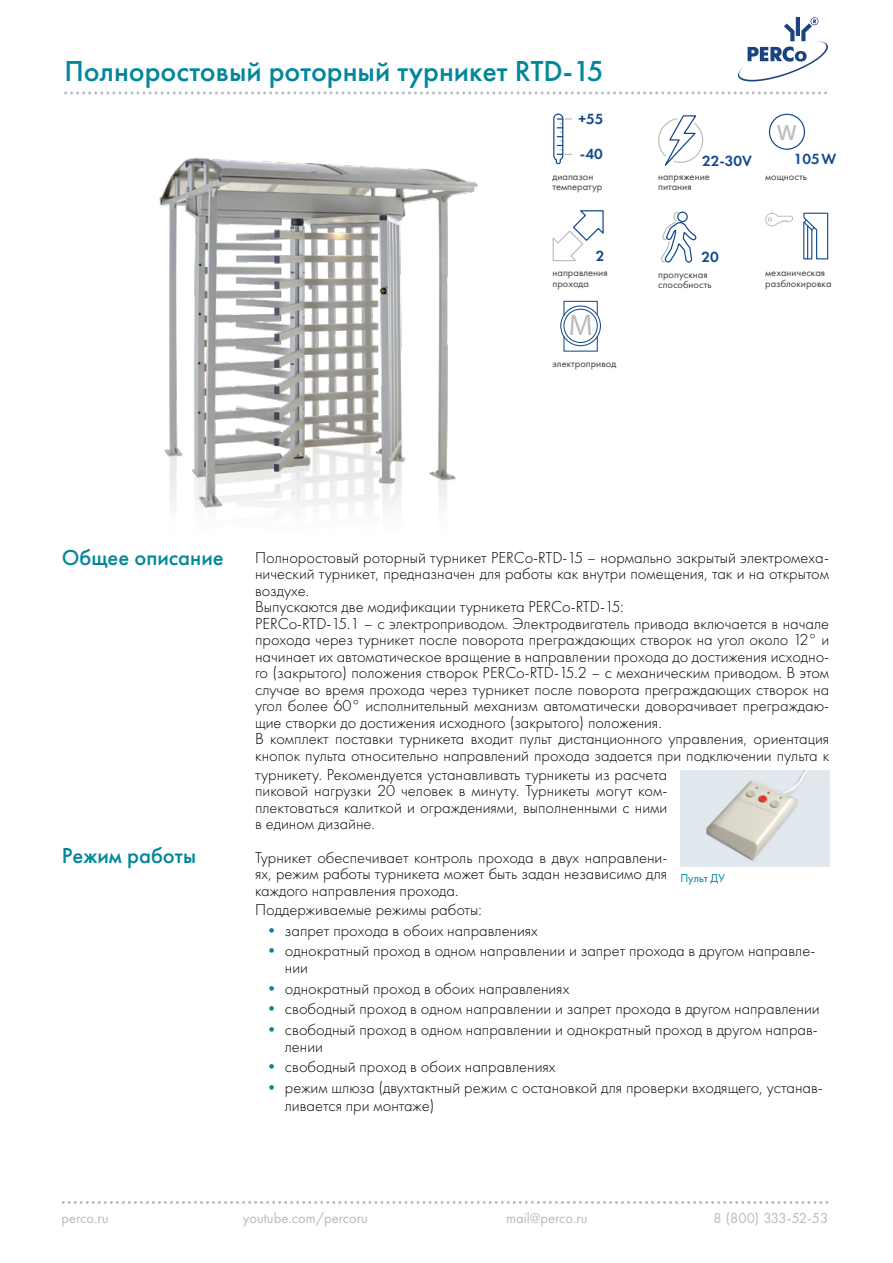
<style>
.page{position:relative;width:893px;height:1263px;background:#fff}
.page>*{position:absolute;margin:0;border:0;box-sizing:border-box;transform-origin:0 0}
.t1{font:500 30px "Futura New";color:#00879b}
.t2{font:500 22.5px "Futura New";color:#00879b}
.t3{font:600 20.7px "Open Sans";color:#bdbec0}
.t4{font:300 16.5px/16.5px "Futura New";color:#000}
.t5{font:15.3px "Futura New Demi";color:#154a8a}
.t6{font:15.3px "Futura New Demi";color:#164d8f}
.t7{font:15px "Futura New";color:#b4bbbf}
.t8{font:15px "Futura New";letter-spacing:-.025em;color:#b4bbbf}
.t9{font:12px "Futura New";letter-spacing:-.01em;color:#00879b}
.t10{font:10.5px/10.5px "Futura New";color:#414042}
.s1{font-weight:400;color:#00879b}
</style>
<div class="page">
<svg style="left:66px;top:91px;width:754px;height:3px"></svg>
<svg style="left:63px;top:1201px;width:758px;height:3px"></svg>
<svg style="left:738px;top:18px;width:90px;height:64px"></svg>
<img style="left:159px;top:157px;width:319px;height:357px">
<img style="left:680px;top:771px;width:149px;height:95px">
<svg style="left:553px;top:113px;width:19px;height:51px"></svg>
<svg style="left:658px;top:115px;width:46px;height:51px"></svg>
<svg style="left:661px;top:212px;width:36px;height:51px"></svg>
<svg style="left:803px;top:213px;width:25px;height:46px"></svg>
<hr style="left:807px;top:226px;width:1px;height:33px;background:#154a8a">
<svg style="left:765px;top:213px;width:28px;height:14px"></svg>
<svg style="left:552px;top:210px;width:52px;height:51px"></svg>
<div style="left:563px;top:301px;width:35px;height:15px;border:1px solid #154a8a"></div>
<div style="left:560px;top:305px;width:41px;height:41px;border:1px solid #154a8a;border-radius:50%"></div>
<div style="left:563px;top:309px;width:35px;height:34px;border:1px solid #154a8a;border-radius:50%"></div>
<svg style="left:570px;top:315px;width:21px;height:20px"></svg>
<div style="left:769px;top:114px;width:36px;height:36px;border:1px solid #164d8f;border-radius:50%"></div>
<h1 class="t1" style="left:64px;top:53px;width:541px">Полноростовый роторный турникет RTD-15</h1>
<p class="t5" style="left:578px;top:110px;width:26px">+55</p>
<p class="t5" style="left:580px;top:144px;width:24px">-40</p>
<p class="t10" style="left:552px;top:171px;width:51px">диапазон температур</p>
<p class="t5" style="left:596px;top:246px;width:10px">2</p>
<p class="t10" style="left:552px;top:268px;width:57px">направления прохода</p>
<p class="t10" style="left:552px;top:358px;width:65px">электропривод</p>
<p class="t5" style="left:702px;top:151px;width:51px">22-30V</p>
<p class="t10" style="left:658px;top:171px;width:53px">напряжение питания</p>
<p class="t3" style="left:777px;top:118px;width:21px">W</p>
<p class="t10" style="left:765px;top:171px;width:43px">мощность</p>
<p class="t6" style="left:794px;top:150px;width:44px">105W</p>
<p class="t5" style="left:701px;top:248px;width:19px">20</p>
<p class="t10" style="left:658px;top:269px;width:55px">пропускная способность</p>
<p class="t10" style="left:765px;top:268px;width:68px">механическая разблокировка</p>
<h2 class="t2" style="left:62px;top:544px;width:163px">Общее описание</h2>
<h2 class="t2" style="left:62px;top:842px;width:136px">Режим работы</h2>
<p class="t4" style="left:255px;top:549px;width:576px">Полноростовый роторный турникет PERCo-RTD-15 – нормально закрытый электромеха&shy;нический турникет, предназначен для работы как внутри помещения, так и на открытом воздухе.<br>Выпускаются две модификации турникета PERCo-RTD-15:<br>PERCo-RTD-15.1 – с электроприводом. Электродвигатель привода включается в начале прохода через турникет после поворота преграждающих створок на угол около 12° и начинает их автоматическое вращение в направлении прохода до достижения исходно&shy;го (закрытого) положения створок PERCo-RTD-15.2 – с механическим приводом. В этом случае во время прохода через турникет после поворота преграждающих створок на угол более 60° исполнительный механизм автоматически доворачивает преграждаю&shy;щие створки до достижения исходного (закрытого) положения.<br>В комплект поставки турникета входит пульт дистанционного управления, ориентация кнопок пульта относительно направлений прохода задается при подключении пульта к</p>
<p class="t4" style="left:255px;top:766px;width:414px;text-align:justify">турникету. Рекомендуется устанавливать турникеты из расчета пиковой нагрузки 20 человек в минуту. Турникеты могут ком&shy;плектоваться калиткой и ограждениями, выполненными с ними в едином дизайне.</p>
<p class="t4" style="left:255px;top:849px;width:414px;text-align:justify">Турникет обеспечивает контроль прохода в двух направлени&shy;ях, режим работы турникета может быть задан независимо для каждого направления прохода.</p>
<p class="t4" style="left:255px;top:901px;width:228px">Поддерживаемые режимы работы:</p>
<p class="t4" style="left:264px;top:922px;width:276px"><span class="s1">•</span> запрет прохода в обоих направлениях</p>
<p class="t4" style="left:285px;top:943px;width:532px;text-indent:-21px"><span class="s1">•</span> однократный проход в одном направлении и запрет прохода в другом направле&shy;нии</p>
<p class="t4" style="left:264px;top:980px;width:307px"><span class="s1">•</span> однократный проход в обоих направлениях</p>
<p class="t4" style="left:264px;top:1001px;width:558px"><span class="s1">•</span> свободный проход в одном направлении и запрет прохода в другом направлении</p>
<p class="t4" style="left:285px;top:1021px;width:534px;text-indent:-21px"><span class="s1">•</span> свободный проход в одном направлении и однократный проход в другом направ&shy;лении</p>
<p class="t4" style="left:264px;top:1059px;width:293px"><span class="s1">•</span> свободный проход в обоих направлениях</p>
<p class="t4" style="left:285px;top:1079px;width:539px;line-height:18px;text-indent:-21px"><span class="s1">•</span> режим шлюза (двухтактный режим с остановкой для проверки входящего, устанав&shy;ливается при монтаже)</p>
<p class="t9" style="left:680px;top:870px;width:46px">Пульт ДУ</p>
<p class="t7" style="left:62px;top:1209px;width:49px">perco.ru</p>
<p class="t7" style="left:243px;top:1209px;width:127px">youtube.com/percoru</p>
<p class="t7" style="left:506px;top:1209px;width:83px">mail@perco.ru</p>
<p class="t8" style="left:713px;top:1209px;width:116px">8 (800) 333-52-53</p>
</div>
